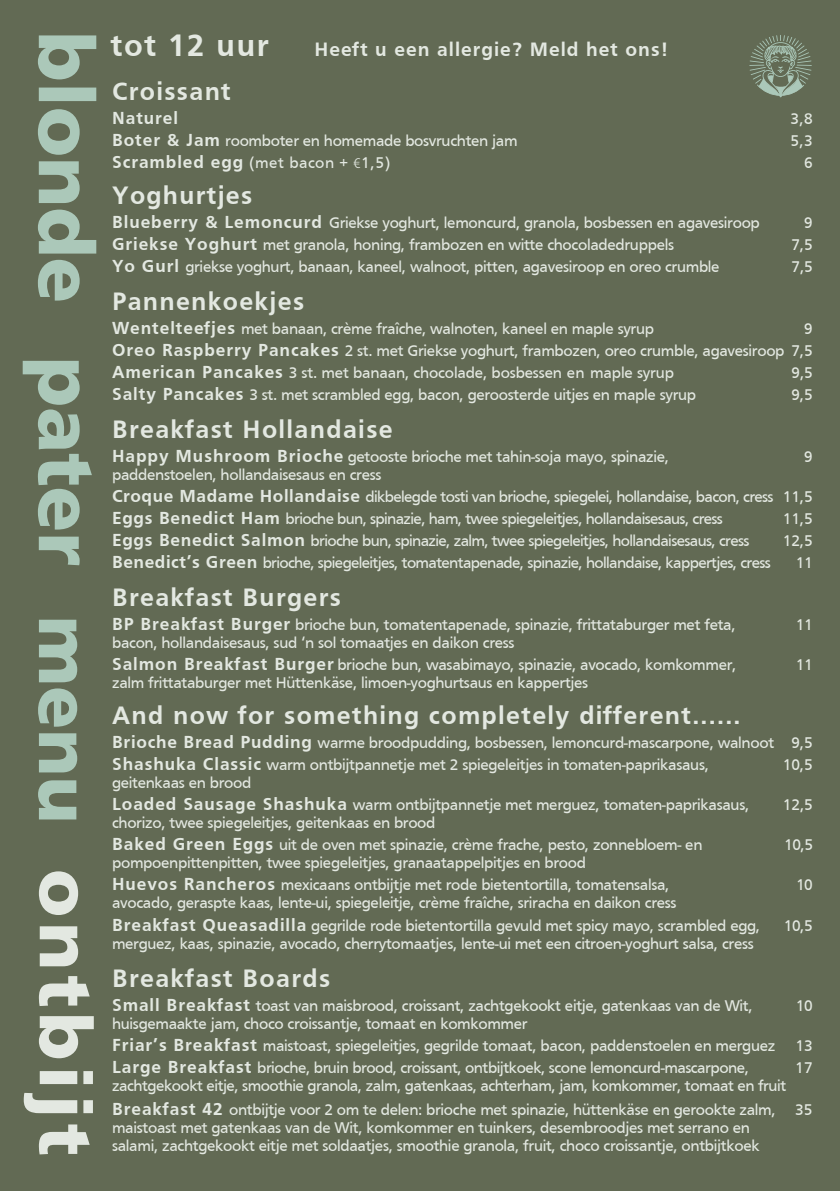
<style>
.page{position:relative;width:840px;height:1191px;background:#fff}
.page>*{position:absolute;margin:0;border:0;box-sizing:border-box;transform-origin:0 0}
.t1{font:900 72px "Frutiger LT Std";letter-spacing:.07em;color:#e3e8e1}
.t2{font:700 32px "Frutiger";letter-spacing:.05em;color:#e3e8e1}
.t3{font:700 26px "Frutiger";letter-spacing:.05em;color:#e3e8e1}
.t4{font:700 20px "Frutiger";letter-spacing:.05em;color:#e3e8e1}
.t5{font:700 18px "Frutiger";letter-spacing:.05em;color:#e3e8e1}
.t6{font:16px/22px "Frutiger";letter-spacing:-.02em;color:#e3e8e1}
.t7{font:16px/22px "Frutiger";letter-spacing:-.04em;color:#e3e8e1}
.t8{font:16px "Frutiger";letter-spacing:.03em;color:#e3e8e1}
.s1{font-weight:700;font-size:18px}
.s2{font-family:"Frutiger LT Std";font-weight:300;font-stretch:condensed;font-size:14px}
</style>
<div class="page">
<div style="left:0;top:0;width:839px;height:1191px;background:#626a54"></div>
<svg style="left:38px;top:619px;width:39px;height:200px"></svg>
<svg style="left:23px;top:361px;width:69px;height:204px"></svg>
<svg style="left:38px;top:35px;width:58px;height:265px"></svg>
<svg style="left:749px;top:35px;width:62px;height:62px"></svg>
<h1 class="t1" style="left:108px;top:869px;width:288px;rotate:90deg">ontbijt</h1>
<h2 class="t2" style="left:111px;top:27px;width:160px">tot 12 uur</h2>
<p class="t4" style="left:314px;top:38px;width:354px">Heeft u een allergie? Meld het ons!</p>
<h3 class="t3" style="left:112px;top:76px;width:120px">Croissant</h3>
<p class="t5" style="left:112px;top:108px;width:67px">Naturel</p>
<p class="t6" style="left:790px;top:108px;width:24px">3,8</p>
<p class="t6" style="left:112px;top:130px;width:407px"><span class="s1">Boter &amp; Jam</span> roomboter en homemade bosvruchten jam</p>
<p class="t6" style="left:790px;top:130px;width:24px">5,3</p>
<p class="t8" style="left:112px;top:154px;width:280px"><span class="s1">Scrambled egg</span> (met bacon + <span class="s2">€</span>1,5)</p>
<p class="t6" style="left:803px;top:152px;width:10px">6</p>
<h3 class="t3" style="left:112px;top:180px;width:142px">Yoghurtjes</h3>
<p class="t6" style="left:112px;top:212px;width:649px"><span class="s1">Blueberry &amp; Lemoncurd</span> Griekse yoghurt, lemoncurd, granola, bosbessen en agavesiroop</p>
<p class="t6" style="left:803px;top:212px;width:10px">9</p>
<p class="t6" style="left:112px;top:234px;width:563px"><span class="s1">Griekse Yoghurt</span> met granola, honing, frambozen en witte chocoladedruppels</p>
<p class="t6" style="left:791px;top:234px;width:23px">7,5</p>
<p class="t6" style="left:112px;top:256px;width:608px"><span class="s1">Yo Gurl</span> griekse yoghurt, banaan, kaneel, walnoot, pitten, agavesiroop en oreo crumble</p>
<p class="t6" style="left:791px;top:256px;width:23px">7,5</p>
<h3 class="t3" style="left:112px;top:286px;width:193px">Pannenkoekjes</h3>
<p class="t6" style="left:112px;top:318px;width:543px"><span class="s1">Wentelteefjes</span> met banaan, crème fraîche, walnoten, kaneel en maple syrup</p>
<p class="t6" style="left:112px;top:318px;width:701px;text-align:justify;text-indent:691px">9<br><span class="s1">Oreo Raspberry Pancakes</span> 2 st. met Griekse yoghurt, frambozen, oreo crumble, agavesiroop 7,5<br><span class="s1">American Pancakes</span> 3 st. met banaan, chocolade, bosbessen en maple syrup</p>
<p class="t6" style="left:791px;top:362px;width:23px">9,5</p>
<p class="t6" style="left:112px;top:384px;width:585px"><span class="s1">Salty Pancakes</span> 3 st. met scrambled egg, bacon, geroosterde uitjes en maple syrup</p>
<p class="t6" style="left:791px;top:384px;width:23px">9,5</p>
<h3 class="t3" style="left:112px;top:414px;width:282px">Breakfast Hollandaise</h3>
<p class="t6" style="left:112px;top:446px;width:558px"><span class="s1">Happy Mushroom Brioche</span> getooste brioche met tahin-soja mayo, spinazie,</p>
<p class="t6" style="left:803px;top:446px;width:10px">9</p>
<p class="t7" style="left:112px;top:464px;width:701px">paddenstoelen, hollandaisesaus en cress<br><span class="s1">Croque Madame Hollandaise</span> dikbelegde tosti van brioche, spiegelei, hollandaise, bacon, cress 11,5<br><span class="s1">Eggs Benedict Ham</span> brioche bun, spinazie, ham, twee spiegeleitjes, hollandaisesaus, cress</p>
<p class="t6" style="left:782px;top:508px;width:32px">11,5</p>
<p class="t7" style="left:112px;top:530px;width:638px"><span class="s1">Eggs Benedict Salmon</span> brioche bun, spinazie, zalm, twee spiegeleitjes, hollandaisesaus, cress</p>
<p class="t6" style="left:782px;top:530px;width:32px">12,5</p>
<p class="t7" style="left:112px;top:552px;width:660px"><span class="s1">Benedict’s Green</span> brioche, spiegeleitjes, tomatentapenade, spinazie, hollandaise, kappertjes, cress</p>
<p class="t6" style="left:795px;top:552px;width:19px">11</p>
<h3 class="t3" style="left:112px;top:582px;width:230px">Breakfast Burgers</h3>
<p class="t6" style="left:112px;top:614px;width:624px"><span class="s1">BP Breakfast Burger</span> brioche bun, tomatentapenade, spinazie, frittataburger met feta,</p>
<p class="t6" style="left:795px;top:614px;width:19px">11</p>
<p class="t6" style="left:112px;top:632px;width:625px">bacon, hollandaisesaus, sud ‘n sol tomaatjes en daikon cress<br><span class="s1">Salmon Breakfast Burger</span> brioche bun, wasabimayo, spinazie, avocado, komkommer,</p>
<p class="t6" style="left:795px;top:654px;width:19px">11</p>
<p class="t6" style="left:112px;top:672px;width:477px">zalm frittataburger met Hüttenkäse, limoen-yoghurtsaus en kappertjes</p>
<h3 class="t3" style="left:112px;top:700px;width:629px">And now for something completely different......</h3>
<p class="t6" style="left:112px;top:732px;width:701px"><span class="s1">Brioche Bread Pudding</span> warme broodpudding, bosbessen, lemoncurd-mascarpone, walnoot 9,5<br><span class="s1">Shashuka Classic</span> warm ontbijtpannetje met 2 spiegeleitjes in tomaten-paprikasaus,</p>
<p class="t6" style="left:782px;top:754px;width:32px">10,5</p>
<p class="t6" style="left:112px;top:772px;width:638px">geitenkaas en brood<br><span class="s1">Loaded Sausage Shashuka</span> warm ontbijtpannetje met merguez, tomaten-paprikasaus,</p>
<p class="t6" style="left:112px;top:812px;width:591px">chorizo, twee spiegeleitjes, geitenkaas en brood<br><span class="s1">Baked Green Eggs</span> uit de oven met spinazie, crème frache, pesto, zonnebloem- en</p>
<p class="t6" style="left:112px;top:852px;width:558px">pompoenpittenpitten, twee spiegeleitjes, granaatappelpitjes en brood<br><span class="s1">Huevos Rancheros</span> mexicaans ontbijtje met rode bietentortilla, tomatensalsa,</p>
<p class="t6" style="left:112px;top:892px;width:649px">avocado, geraspte kaas, lente-ui, spiegeleitje, crème fraîche, sriracha en daikon cress<br><span class="s1">Breakfast Queasadilla</span> gegrilde rode bietentortilla gevuld met spicy mayo, scrambled egg,</p>
<p class="t6" style="left:782px;top:794px;width:32px">12,5</p>
<p class="t6" style="left:783px;top:834px;width:31px">10,5</p>
<p class="t6" style="left:795px;top:874px;width:18px">10</p>
<p class="t6" style="left:783px;top:914px;width:31px">10,5</p>
<p class="t6" style="left:112px;top:932px;width:643px">merguez, kaas, spinazie, avocado, cherrytomaatjes, lente-ui met een citroen-yoghurt salsa, cress</p>
<h3 class="t3" style="left:112px;top:962px;width:220px">Breakfast Boards</h3>
<p class="t6" style="left:112px;top:994px;width:641px"><span class="s1">Small Breakfast</span> toast van maisbrood, croissant, zachtgekookt eitje, gatenkaas van de Wit,</p>
<p class="t6" style="left:795px;top:994px;width:18px">10</p>
<p class="t6" style="left:112px;top:1012px;width:701px">huisgemaakte jam, choco croissantje, tomaat en komkommer<br><span class="s1">Friar’s Breakfast</span> maistoast, spiegeleitjes, gegrilde tomaat, bacon, paddenstoelen en merguez 13<br><span class="s1">Large Breakfast</span> brioche, bruin brood, croissant, ontbijtkoek, scone lemoncurd-mascarpone,</p>
<p class="t6" style="left:794px;top:1056px;width:19px">17</p>
<p class="t6" style="left:112px;top:1073px;width:701px;line-height:24px">zachtgekookt eitje, smoothie granola, zalm, gatenkaas, achterham, jam, komkommer, tomaat en fruit<br><span class="s1">Breakfast 42</span> ontbijtje voor 2 om te delen: brioche met spinazie, hüttenkäse en gerookte zalm, 35</p>
<p class="t6" style="left:112px;top:1118px;width:648px;line-height:18px">maistoast met gatenkaas van de Wit, komkommer en tuinkers, desembroodjes met serrano en salami, zachtgekookt eitje met soldaatjes, smoothie granola, fruit, choco croissantje, ontbijtkoek</p>
</div>
